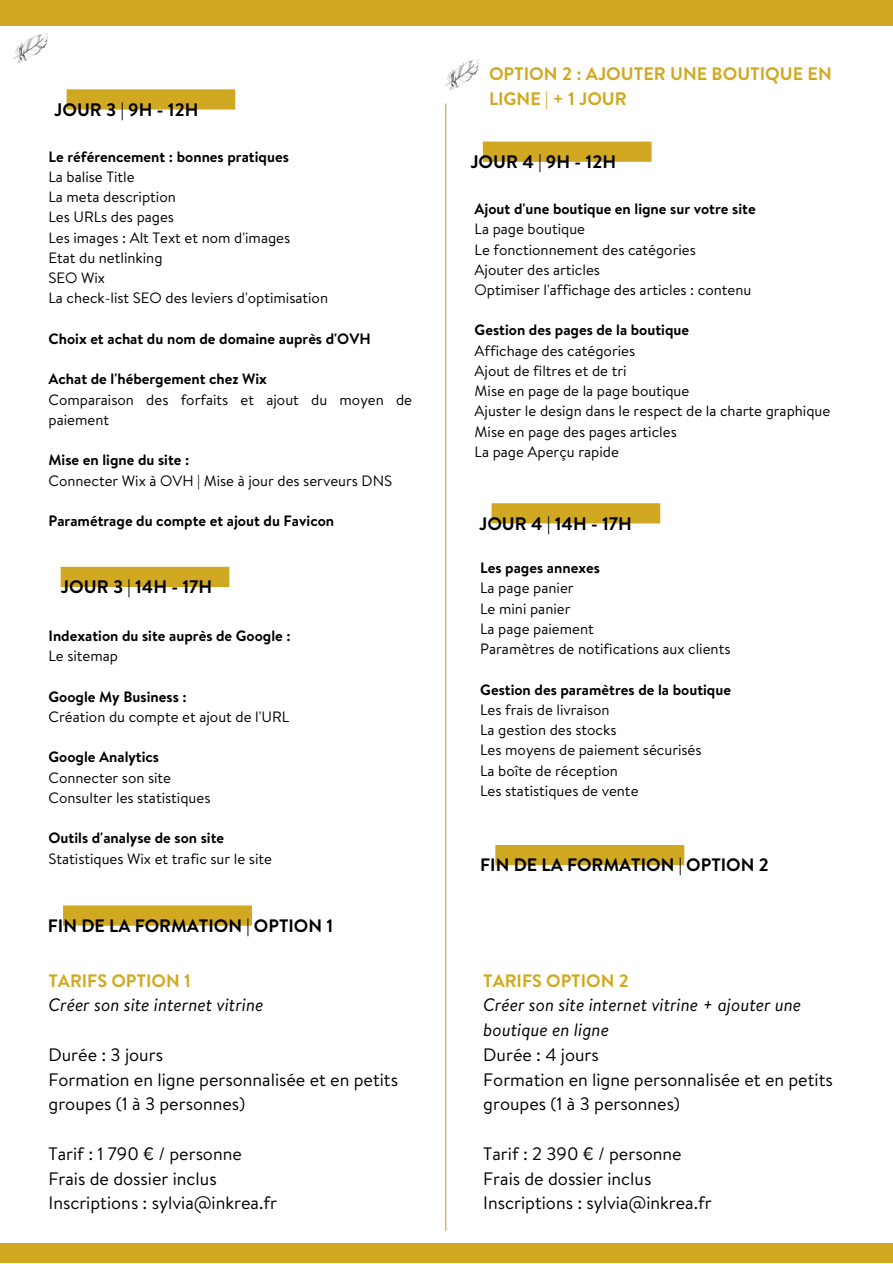
<style>
.page{position:relative;width:893px;height:1264px;background:#fff}
.page>*{position:absolute;margin:0;border:0;box-sizing:border-box;transform-origin:0 0}
.t1{font:700 18.15px "Brandon Text";color:#000}
.t2{font:700 18.15px/24.8px "Brandon Text";color:#d1a821}
.t3{font:18px/24.8px "Brandon Text";color:#000}
.t4{font:italic 18px/24.8px "Brandon Text";color:#000}
.t5{font:700 18px "Brandon Text";color:#000}
.t6{font:700 18px "Brandon Text";color:#d1a821}
.t7{font:15px/20.2px "Brandon Text";color:#000}
.t8{font:700 15px "Brandon Text";color:#000}
</style>
<div class="page">
<div style="left:0;top:0;width:892px;height:25px;background:#d1a821"></div>
<div style="left:0;top:1242px;width:892px;height:20px;background:#d1a821"></div>
<img style="left:14px;top:33px;width:34px;height:30px">
<hr style="left:445px;top:104px;width:1px;height:1126px;background:#d1a821">
<div style="left:61px;top:567px;width:168px;height:20px;background:#d1a821"></div>
<div style="left:63px;top:905px;width:189px;height:20px;background:#d1a821"></div>
<div style="left:67px;top:89px;width:168px;height:21px;background:#d1a821"></div>
<img style="left:445px;top:60px;width:34px;height:29px">
<div style="left:483px;top:142px;width:168px;height:20px;background:#d1a821"></div>
<div style="left:491px;top:503px;width:169px;height:20px;background:#d1a821"></div>
<div style="left:495px;top:845px;width:189px;height:20px;background:#d1a821"></div>
<p class="t1" style="left:54px;top:96px;width:146px">JOUR 3 | 9H - 12H</p>
<p class="t8" style="left:48px;top:146px;width:242px">Le référencement : bonnes pratiques</p>
<p class="t7" style="left:48px;top:166px;width:281px">La balise Title<br>La meta description<br>Les URLs des pages<br>Les images : Alt Text et nom d'images<br>Etat du netlinking<br>SEO Wix<br>La check-list SEO des leviers d'optimisation</p>
<p class="t8" style="left:48px;top:328px;width:323px">Choix et achat du nom de domaine auprès d'OVH</p>
<p class="t8" style="left:48px;top:368px;width:220px">Achat de l'hébergement chez Wix</p>
<p class="t7" style="left:48px;top:389px;width:365px">Comparaison des forfaits et ajout du moyen de paiement</p>
<p class="t8" style="left:48px;top:449px;width:142px">Mise en ligne du site :</p>
<p class="t7" style="left:48px;top:470px;width:345px">Connecter Wix à OVH | Mise à jour des serveurs DNS</p>
<p class="t8" style="left:48px;top:510px;width:287px">Paramétrage du compte et ajout du Favicon</p>
<p class="t1" style="left:61px;top:574px;width:153px">JOUR 3 | 14H - 17H</p>
<p class="t8" style="left:48px;top:625px;width:244px">Indexation du site auprès de Google :</p>
<p class="t7" style="left:48px;top:645px;width:71px">Le sitemap</p>
<p class="t8" style="left:48px;top:685px;width:140px">Google My Business :</p>
<p class="t7" style="left:48px;top:706px;width:242px">Création du compte et ajout de l'URL</p>
<p class="t8" style="left:48px;top:746px;width:112px">Google Analytics</p>
<p class="t7" style="left:48px;top:767px;width:163px">Connecter son site<br>Consulter les statistiques</p>
<p class="t8" style="left:48px;top:827px;width:177px">Outils d'analyse de son site</p>
<p class="t7" style="left:48px;top:847px;width:225px">Statistiques Wix et trafic sur le site</p>
<p class="t5" style="left:48px;top:912px;width:287px">FIN DE LA FORMATION | OPTION 1</p>
<p class="t6" style="left:48px;top:967px;width:144px">TARIFS OPTION 1</p>
<p class="t4" style="left:48px;top:992px;width:216px">Créer son site internet vitrine</p>
<p class="t3" style="left:48px;top:1041px;width:351px">Durée : 3 jours<br>Formation en ligne personnalisée et en petits groupes (1 à 3 personnes)</p>
<p class="t3" style="left:48px;top:1140px;width:230px">Tarif : 1 790 € / personne<br>Frais de dossier inclus<br>Inscriptions : sylvia@inkrea.fr</p>
<p class="t2" style="left:489px;top:61px;width:344px">OPTION 2 : AJOUTER UNE BOUTIQUE EN<br>LIGNE | + 1 JOUR</p>
<p class="t1" style="left:470px;top:148px;width:147px">JOUR 4 | 9H - 12H</p>
<p class="t8" style="left:474px;top:198px;width:282px">Ajout d'une boutique en ligne sur votre site</p>
<p class="t7" style="left:474px;top:218px;width:278px">La page boutique<br>Le fonctionnement des catégories<br>Ajouter des articles<br>Optimiser l'affichage des articles : contenu</p>
<p class="t8" style="left:474px;top:319px;width:216px">Gestion des pages de la boutique</p>
<p class="t7" style="left:474px;top:340px;width:357px">Affichage des catégories<br>Ajout de filtres et de tri<br>Mise en page de la page boutique<br>Ajuster le design dans le respect de la charte graphique<br>Mise en page des pages articles<br>La page Aperçu rapide</p>
<p class="t1" style="left:479px;top:510px;width:154px">JOUR 4 | 14H - 17H</p>
<p class="t8" style="left:480px;top:557px;width:121px">Les pages annexes</p>
<p class="t7" style="left:480px;top:577px;width:252px">La page panier<br>Le mini panier<br>La page paiement<br>Paramètres de notifications aux clients</p>
<p class="t8" style="left:480px;top:678px;width:252px">Gestion des paramètres de la boutique</p>
<p class="t7" style="left:480px;top:699px;width:223px">Les frais de livraison<br>La gestion des stocks<br>Les moyens de paiement sécurisés<br>La boîte de réception<br>Les statistiques de vente</p>
<p class="t5" style="left:480px;top:852px;width:290px">FIN DE LA FORMATION | OPTION 2</p>
<p class="t6" style="left:483px;top:967px;width:147px">TARIFS OPTION 2</p>
<p class="t4" style="left:483px;top:992px;width:319px">Créer son site internet vitrine + ajouter une boutique en ligne</p>
<p class="t3" style="left:483px;top:1041px;width:351px">Durée : 4 jours<br>Formation en ligne personnalisée et en petits groupes (1 à 3 personnes)</p>
<p class="t3" style="left:483px;top:1140px;width:230px">Tarif : 2 390 € / personne<br>Frais de dossier inclus<br>Inscriptions : sylvia@inkrea.fr</p>
</div>
